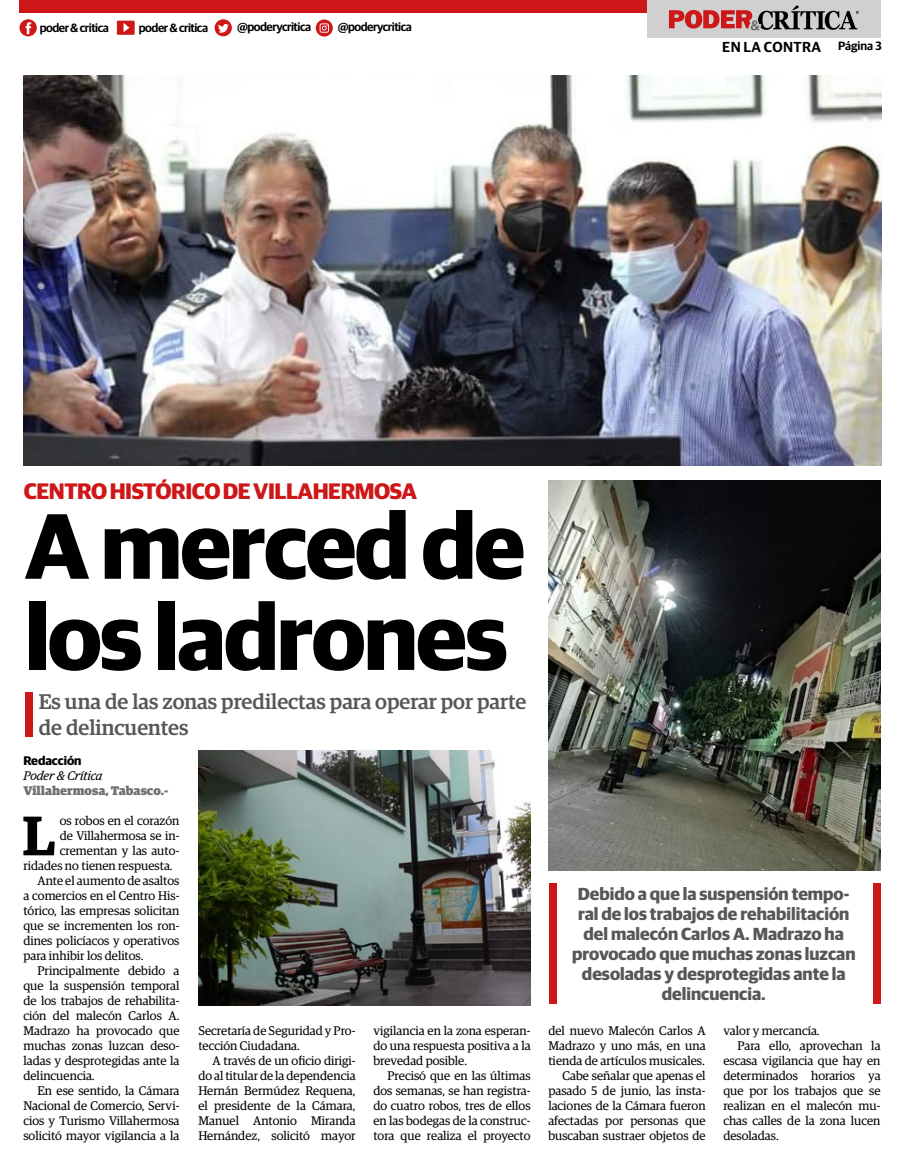
<style>
.page{position:relative;width:904px;height:1152px;background:#fff}
.page>*{position:absolute;margin:0;border:0;box-sizing:border-box;transform-origin:0 0}
.t1{font:700 93px/91.1px "Guardian Sans";letter-spacing:-.02em;color:#000}
.t2{font:600 55.75px "Guardian Egyp";color:#000}
.t3{font:700 22.5px "Guardian Sans";letter-spacing:-.02em;color:#cd1719}
.t4{font:500 21.25px/25.5px "Guardian Egyp";color:#575756}
.t5{font:700 17.5px/20px "Guardian Sans";color:#575756;text-align:center}
.t6{font:600 14.5px "Guardian Sans";letter-spacing:.02em;color:#000}
.t7{font:12.5px/15px "Guardian Egyp";color:#000;text-align:justify}
.t8{font:900 12.5px "Guardian Egyp";color:#706f6f}
.t9{font:italic 12.5px "Guardian Egyp";color:#000}
.t10{font:700 12.5px "Guardian Sans";color:#000}
.t11{font:600 12px "Guardian Sans";letter-spacing:-.04em;color:#000}
.s1{font-size:12px}
</style>
<div class="page">
<div style="left:647px;top:0;width:234px;height:38px;background:#d0d0d0"></div>
<div style="left:19px;top:0;width:628px;height:13px;background:#cd1719"></div>
<svg style="left:669px;top:6px;width:190px;height:24px"></svg>
<div style="left:25px;top:692px;width:8px;height:44px;background:#cd1719"></div>
<img style="left:24px;top:75px;width:857px;height:390px">
<img style="left:548px;top:480px;width:332px;height:390px">
<img style="left:198px;top:750px;width:332px;height:255px">
<div style="left:549px;top:883px;width:8px;height:120px;background:#cd1719"></div>
<div style="left:872px;top:883px;width:8px;height:120px;background:#cd1719"></div>
<svg style="left:117px;top:21px;width:18px;height:14px"></svg>
<svg style="left:316px;top:19px;width:17px;height:18px"></svg>
<svg style="left:214px;top:19px;width:18px;height:17px"></svg>
<svg style="left:19px;top:19px;width:18px;height:17px"></svg>
<p class="t11" style="left:40px;top:19px;width:71px">poder &amp; critica</p>
<p class="t11" style="left:139px;top:19px;width:71px">poder &amp; critica</p>
<p class="t11" style="left:237px;top:18px;width:76px">@poderycritica</p>
<p class="t11" style="left:338px;top:18px;width:76px">@poderycritica</p>
<p class="t6" style="left:722px;top:36px;width:161px">EN LA CONTRA <span class="s1">Página 3</span></p>
<h3 class="t3" style="left:24px;top:474px;width:394px">CENTRO HISTÓRICO DE VILLAHERMOSA</h3>
<h1 class="t1" style="left:25px;top:492px;width:502px">A merced de los ladrones</h1>
<h3 class="t4" style="left:39px;top:687px;width:489px">Es una de las zonas predilectas para operar por parte de delincuentes</h3>
<p class="t10" style="left:23px;top:751px;width:60px">Redacción</p>
<p class="t9" style="left:23px;top:767px;width:81px">Poder &amp; Crítica</p>
<p class="t8" style="left:23px;top:781px;width:146px">Villahermosa, Tabasco.-</p>
<h2 class="t2" style="left:22px;top:794px;width:34px">L</h2>
<p class="t7" style="left:60px;top:812px;width:121px">os robos en el corazón</p>
<p class="t7" style="left:60px;top:827px;width:121px">de Villahermosa se in-</p>
<p class="t7" style="left:60px;top:842px;width:121px">crementan y las auto-</p>
<p class="t7" style="left:23px;top:857px;width:151px">ridades no tienen respuesta.</p>
<p class="t7" style="left:38px;top:872px;width:143px">Ante el aumento de asaltos</p>
<p class="t7" style="left:23px;top:887px;width:158px">a comercios en el Centro His-</p>
<p class="t7" style="left:23px;top:902px;width:158px">tórico, las empresas solicitan</p>
<p class="t7" style="left:23px;top:917px;width:158px">que se incrementen los ron-</p>
<p class="t7" style="left:23px;top:932px;width:158px">dines policíacos y operativos</p>
<p class="t7" style="left:23px;top:947px;width:122px">para inhibir los delitos.</p>
<p class="t7" style="left:38px;top:962px;width:143px">Principalmente debido a</p>
<p class="t7" style="left:23px;top:977px;width:158px">que la suspensión temporal</p>
<p class="t7" style="left:23px;top:992px;width:158px">de los trabajos de rehabilita-</p>
<p class="t7" style="left:23px;top:1007px;width:158px">ción del malecón Carlos A.</p>
<p class="t7" style="left:23px;top:1022px;width:158px">Madrazo ha provocado que</p>
<p class="t7" style="left:23px;top:1037px;width:158px">muchas zonas luzcan deso-</p>
<p class="t7" style="left:23px;top:1052px;width:158px">ladas y desprotegidas ante la</p>
<p class="t7" style="left:23px;top:1067px;width:73px">delincuencia.</p>
<p class="t7" style="left:38px;top:1082px;width:143px">En ese sentido, la Cámara</p>
<p class="t7" style="left:23px;top:1097px;width:158px">Nacional de Comercio, Servi-</p>
<p class="t7" style="left:23px;top:1112px;width:158px">cios y Turismo Villahermosa</p>
<p class="t7" style="left:23px;top:1127px;width:158px">solicitó mayor vigilancia a la</p>
<p class="t7" style="left:198px;top:1022px;width:159px">Secretaría de Seguridad y Pro&shy;tección Ciudadana.</p>
<p class="t7" style="left:198px;top:1052px;width:159px;text-indent:14px">A través de un oficio dirigi&shy;do al titular de la dependencia Hernán Bermúdez Requena, el presidente de la Cámara, Manuel Antonio Miranda Hernández, solicitó mayor</p>
<p class="t7" style="left:373px;top:1022px;width:159px">vigilancia en la zona esperan&shy;do una respuesta positiva a la brevedad posible.</p>
<p class="t7" style="left:373px;top:1067px;width:159px;text-indent:14px">Precisó que en las últimas dos semanas, se han registra&shy;do cuatro robos, tres de ellos en las bodegas de la construc&shy;tora que realiza el proyecto</p>
<h3 class="t5" style="left:572px;top:882px;width:285px">Debido a que la suspensión tempo&shy;ral de los trabajos de rehabilitación del malecón Carlos A. Madrazo ha provocado que muchas zonas luzcan desoladas y desprotegidas ante la delincuencia.</h3>
<p class="t7" style="left:548px;top:1022px;width:159px;text-align:right">del nuevo Malecón Carlos A<br>Madrazo y uno más, en una tienda de artículos musicales.<br>Cabe señalar que apenas el pasado 5 de junio, las insta&shy;laciones de la Cámara fueron afectadas por personas que buscaban sustraer objetos de</p>
<p class="t7" style="left:723px;top:1022px;width:98px">valor y mercancía.</p>
<p class="t7" style="left:737px;top:1037px;width:144px">Para ello, aprovechan la</p>
<p class="t7" style="left:723px;top:1052px;width:159px">escasa vigilancia que hay en</p>
<p class="t7" style="left:723px;top:1067px;width:159px">determinados horarios ya</p>
<p class="t7" style="left:723px;top:1082px;width:159px">que por los trabajos que se</p>
<p class="t7" style="left:723px;top:1097px;width:159px">realizan en el malecón mu-</p>
<p class="t7" style="left:723px;top:1112px;width:159px">chas calles de la zona lucen</p>
<p class="t7" style="left:723px;top:1127px;width:57px">desoladas.</p>
</div>
